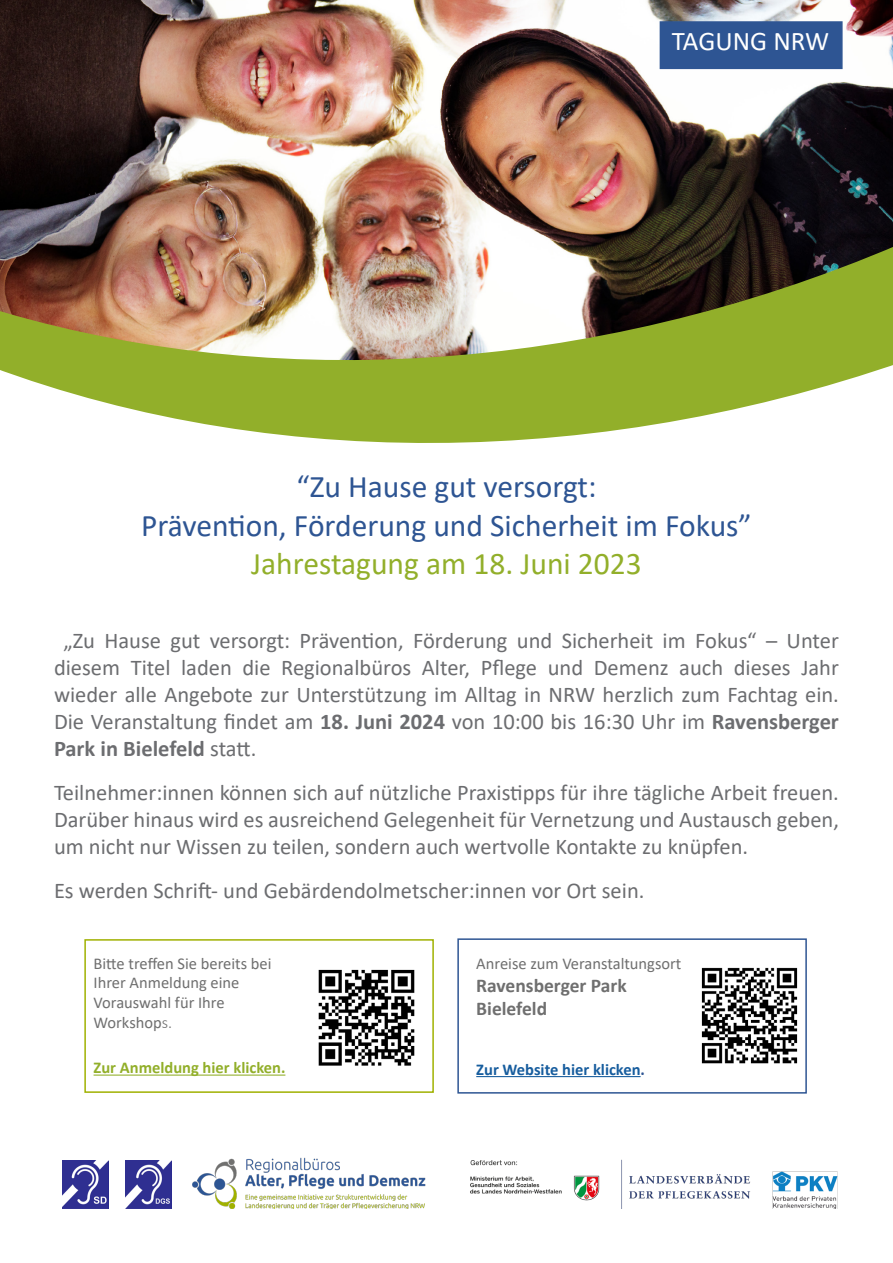
<style>
.page{position:relative;width:893px;height:1263px;background:#fff}
.page>*{position:absolute;margin:0;border:0;box-sizing:border-box;transform-origin:0 0}
.t1{font:31.5px/39px "Calibri";color:#2e5593;text-align:center}
.t2{font:31.5px "Calibri";color:#92af2a}
.t3{font:27px "Calibri";color:#fff}
.Text{font:22.5px/27px "Calibri";color:#6c6d70;text-align:justify}
.t4{font:700 19.5px/23.4px "Calibri";color:#6f6f6f}
.t5{font:16.5px/19.8px "Calibri";color:#6f6f6f}
.t6{font:700 16.5px "Calibri";color:#92af2a}
.t7{font:700 16.5px "Calibri";color:#175d9e}
.s1{font-weight:700}
.s2{font-weight:300}
.s3{color:#2e5593}
</style>
<div class="page">
<img style="left:0;top:0;width:893px;height:443px">
<div style="left:457px;top:938px;width:350px;height:155px;border:2px solid #2e5593"></div>
<hr style="left:476px;top:1076px;width:165px;height:1px;background:#175d9e">
<hr style="left:94px;top:1074px;width:191px;height:2px;background:#92af2a">
<div style="left:84px;top:939px;width:350px;height:154px;border:2px solid #a0b100"></div>
<img style="left:318px;top:969px;width:97px;height:96px">
<img style="left:701px;top:967px;width:97px;height:97px">
<img style="left:126px;top:1160px;width:45px;height:48px">
<img style="left:63px;top:1160px;width:45px;height:48px">
<img style="left:470px;top:1159px;width:368px;height:50px">
<div style="left:660px;top:21px;width:183px;height:48px;background:#2e5593;border:2px solid #2e5593"></div>
<img style="left:192px;top:1157px;width:234px;height:52px">
<p class="t3" style="left:672px;top:23px;width:159px">TAGUNG NRW</p>
<p class="t1" style="left:141px;top:466px;width:612px">“Zu Hause gut versorgt:<br>Prävention, Förderung und Sicherheit im Fokus”</p>
<p class="t2" style="left:251px;top:541px;width:392px">Jahrestagung am 18. Juni 2023</p>
<p class="Text" style="left:54px;top:627px;width:786px;text-indent:9px">„Zu Hause gut versorgt: Prävention, Förderung und Sicherheit im Fokus“ – Unter diesem Titel laden die Regionalbüros Alter, Pflege und Demenz auch dieses Jahr wieder alle Angebote zur Unterstützung im Alltag in NRW herzlich zum Fachtag ein.<br>Die Veranstaltung findet am <span class="s1">18. Juni 2024</span> von 10:00 bis 16:30 Uhr im <span class="s1">Ravensberger Park in Bielefeld</span> statt.</p>
<p class="Text" style="left:54px;top:779px;width:786px">Teilnehmer:innen können sich auf nützliche Praxistipps für ihre tägliche Arbeit freuen.<br>Darüber hinaus wird es ausreichend Gelegenheit für Vernetzung und Austausch geben, um nicht nur Wissen zu teilen, sondern auch wertvolle Kontakte zu knüpfen.</p>
<p class="Text" style="left:54px;top:877px;width:592px">Es werden Schrift- und Gebärdendolmetscher:innen vor Ort sein.</p>
<p class="t5" style="left:94px;top:953px;width:180px">Bitte treffen Sie bereits bei<br>Ihrer Anmeldung eine</p>
<p class="t5" style="left:94px;top:992px;width:133px">Vorauswahl für Ihre<br>Workshop<span class="s2">s.</span></p>
<p class="t6" style="left:94px;top:1056px;width:193px">Zur Anmeldung hier klicken.</p>
<p class="t5" style="left:476px;top:953px;width:207px">Anreise zum Veranstaltungsort</p>
<p class="t4" style="left:476px;top:973px;width:152px">Ravensberger Park<br>Bielefeld</p>
<p class="t7" style="left:476px;top:1057px;width:170px">Zur Website hier klicken<span class="s3">.</span></p>
</div>
